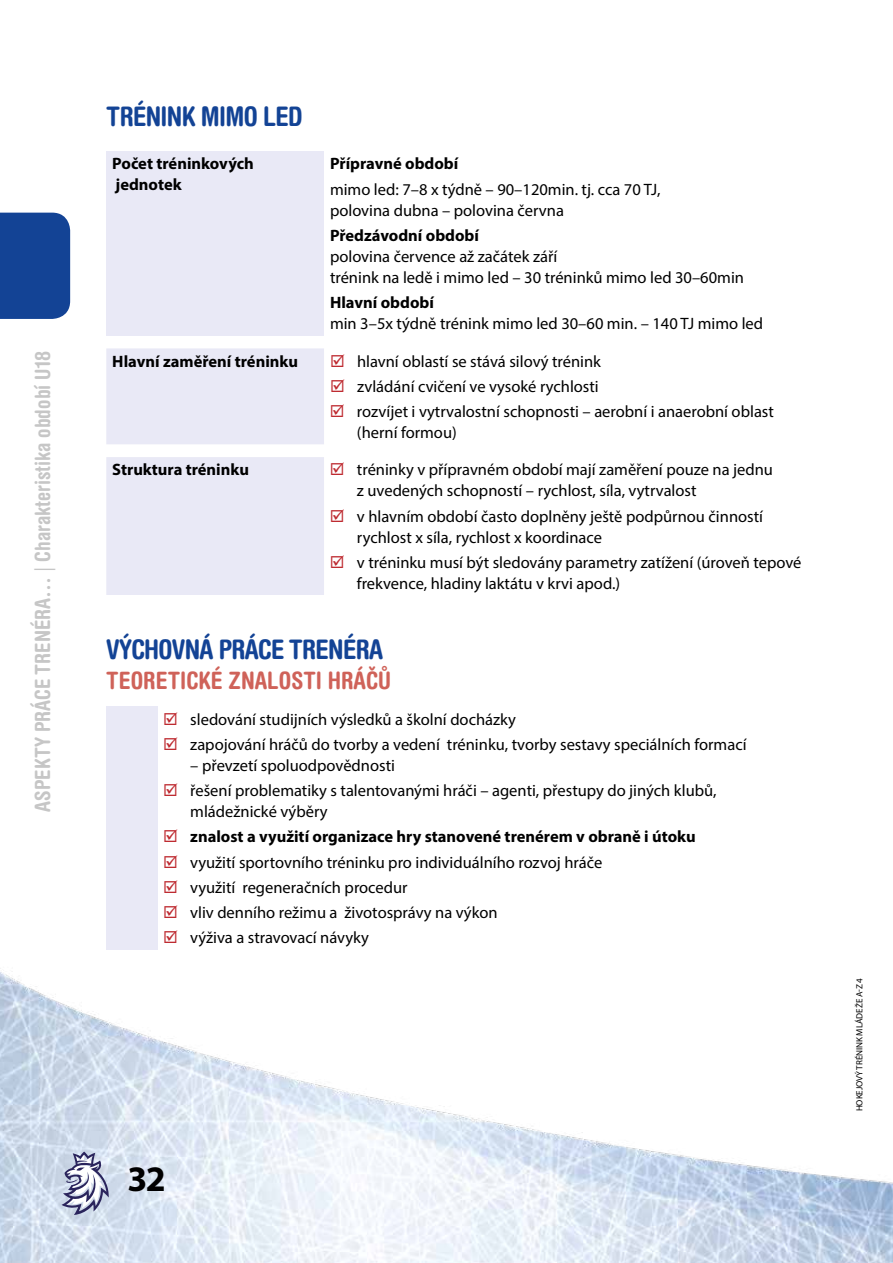
<style>
.page{position:relative;width:893px;height:1263px;background:#fff}
.page>*{position:absolute;margin:0;border:0;box-sizing:border-box;transform-origin:0 0}
.t1{font:700 36px "Myriad Pro";color:#000}
.t2{font:700 condensed 27px "Helvetica Rounded LT Pro";letter-spacing:-.025em;color:#134395}
.t3{font:700 condensed 24px "Helvetica Rounded LT Pro";color:#cf6259}
.t4{font:700 condensed 21px "Helvetica Rounded LT Pro";color:#c6c6c6}
.t5{font:16.5px/25.2px "Myriad Pro";color:#000}
.t6{font:700 16.5px/21px "Myriad Pro";color:#000}
.t7{font:9px "Myriad Pro";letter-spacing:-.005em;color:#000}
.s1{font-family:"Univers LT Std";font-weight:400}
</style>
<div class="page">
<img style="left:0;top:812px;width:893px;height:451px">
<svg style="left:62px;top:1151px;width:47px;height:64px"></svg>
<div style="left:106px;top:151px;width:218px;height:184px;background:#e9e9f6"></div>
<div style="left:106px;top:348px;width:218px;height:247px;background:#e9e9f6"></div>
<div style="left:106px;top:706px;width:51px;height:243px;background:#e9e9f6"></div>
<div style="left:0;top:213px;width:70px;height:106px;background:#134395"></div>
<svg style="left:165px;top:829px;width:13px;height:13px"></svg>
<svg style="left:165px;top:855px;width:12px;height:12px"></svg>
<svg style="left:165px;top:880px;width:12px;height:13px"></svg>
<svg style="left:165px;top:905px;width:12px;height:13px"></svg>
<svg style="left:165px;top:930px;width:12px;height:13px"></svg>
<p class="t4" style="left:30px;top:812px;width:462px;rotate:-90deg">ASPEKTY PRÁCE TRENÉRA… <span class="s1">|</span> Charakteristika období U18</p>
<h2 class="t2" style="left:106px;top:100px;width:198px">TRÉNINK MIMO LED</h2>
<p class="t6" style="left:112px;top:153px;width:143px">Počet tréninkových jednotek</p>
<p class="t6" style="left:330px;top:153px;width:130px">Přípravné období</p>
<p class="t5" style="left:330px;top:178px;width:332px;line-height:21px">mimo led: 7–8 x týdně – 90–120min. tj. cca 70 TJ, polovina dubna – polovina června</p>
<p class="t6" style="left:330px;top:224px;width:150px">Předzávodní období</p>
<p class="t5" style="left:330px;top:246px;width:415px;line-height:21px">polovina července až začátek září<br>trénink na ledě i mimo led – 30 tréninků mimo led 30–60min</p>
<p class="t6" style="left:330px;top:291px;width:105px">Hlavní období</p>
<p class="t5" style="left:330px;top:311px;width:435px">min 3–5x týdně trénink mimo led 30–60 min. – 140 TJ mimo led</p>
<p class="t6" style="left:112px;top:350px;width:187px">Hlavní zaměření tréninku</p>
<p class="t5" style="left:357px;top:348px;width:418px">hlavní oblastí se stává silový trénink<br>zvládání cvičení ve vysoké rychlosti<br>rozvíjet i vytrvalostní schopnosti – aerobní i anaerobní oblast</p>
<p class="t5" style="left:357px;top:420px;width:101px">(herní formou)</p>
<p class="t6" style="left:112px;top:459px;width:138px">Struktura tréninku</p>
<p class="t5" style="left:357px;top:459px;width:418px;line-height:21px">tréninky v přípravném období mají zaměření pouze na jednu z uvedených schopností – rychlost, síla, vytrvalost</p>
<p class="t5" style="left:357px;top:505px;width:408px;line-height:21px">v hlavním období často doplněny ještě podpůrnou činností rychlost x síla, rychlost x koordinace</p>
<p class="t5" style="left:357px;top:552px;width:446px;line-height:21px">v tréninku musí být sledovány parametry zatížení (úroveň tepové frekvence, hladiny laktátu v krvi apod.)</p>
<h2 class="t2" style="left:106px;top:633px;width:278px">VÝCHOVNÁ PRÁCE TRENÉRA</h2>
<h3 class="t3" style="left:106px;top:666px;width:286px">TEORETICKÉ ZNALOSTI HRÁČŮ</h3>
<p class="t5" style="left:190px;top:706px;width:558px">sledování studijních výsledků a školní docházky<br>zapojování hráčů do tvorby a vedení tréninku, tvorby sestavy speciálních formací</p>
<p class="t5" style="left:190px;top:752px;width:528px">– převzetí spoluodpovědnosti<br>řešení problematiky s talentovanými hráči – agenti, přestupy do jiných klubů,</p>
<p class="t5" style="left:190px;top:799px;width:139px">mládežnické výběry</p>
<p class="t6" style="left:190px;top:826px;width:507px">znalost a využití organizace hry stanovené trenérem v obraně i útoku</p>
<p class="t5" style="left:190px;top:849px;width:414px">využití sportovního tréninku pro individuálního rozvoj hráče využití regeneračních procedur<br>vliv denního režimu a životosprávy na výkon<br>výživa a stravovací návyky</p>
<h1 class="t1" style="left:128px;top:1156px;width:40px">32</h1>
<p class="t7" style="left:854px;top:1111px;width:135px;rotate:-90deg">HOKEJOVÝ TRÉNINK MLÁDEŽE A-Z 4</p>
</div>
